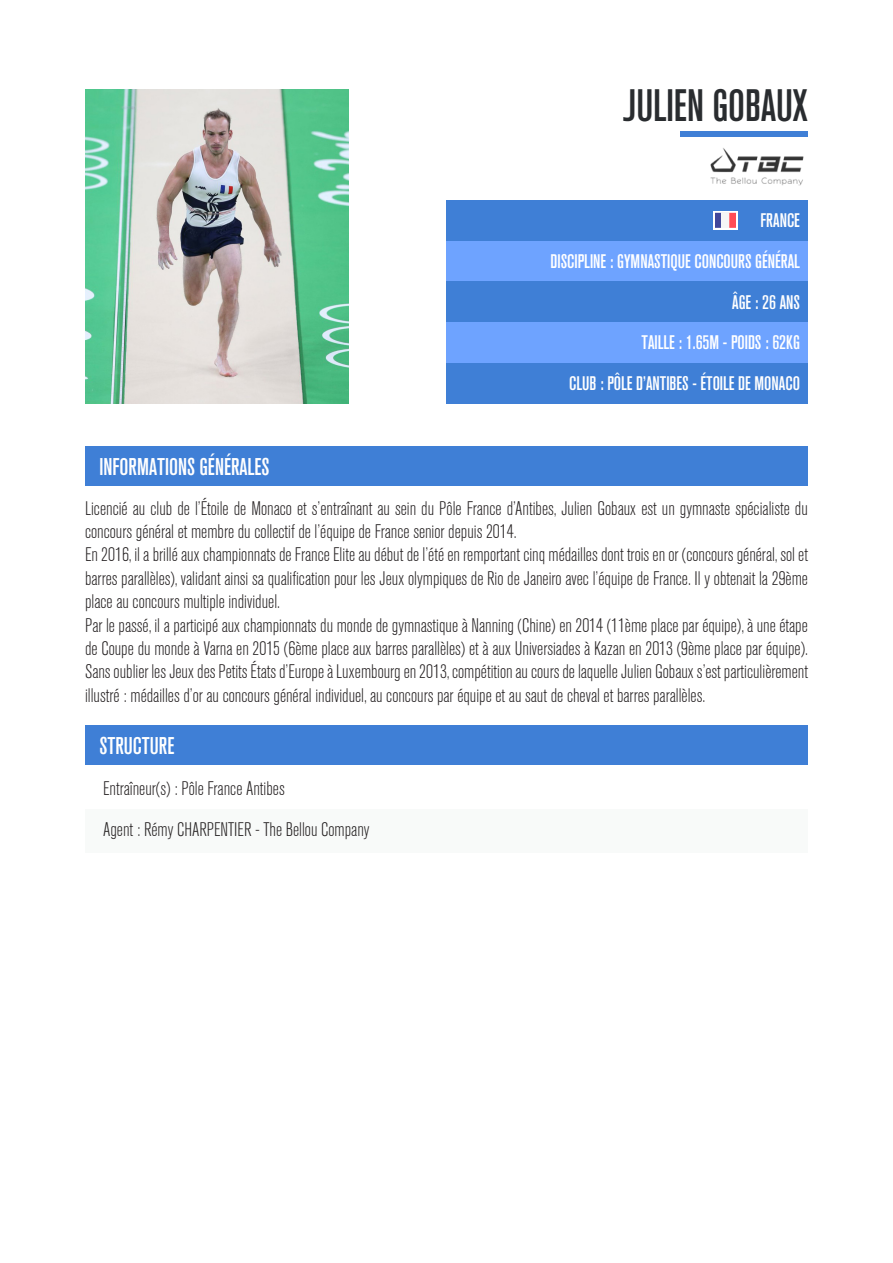
<style>
.page{position:relative;width:893px;height:1263px;background:#fff}
.page>*{position:absolute;margin:0;border:0;box-sizing:border-box;transform-origin:0 0}
.t1{font:500 condensed 45px "Akzidenz Grotesk BQ";color:#292c2f}
.t2{font:500 condensed 24px "Akzidenz Grotesk BQ";color:#fff}
.t3{font:300 condensed 19.5px/23.4px "Akzidenz Grotesk BQ";color:#231f20;text-align:justify}
.t4{font:500 condensed 19.5px "Akzidenz Grotesk BQ";color:#fff}
</style>
<div class="page">
<div style="left:85px;top:809px;width:723px;height:44px;background:#f8faf9"></div>
<div style="left:446px;top:201px;width:362px;height:202px;background:#6ea3ff"></div>
<div style="left:85px;top:446px;width:723px;height:40px;background:#3f7fd6"></div>
<div style="left:85px;top:725px;width:723px;height:40px;background:#3f7fd6"></div>
<div style="left:681px;top:132px;width:127px;height:5px;background:#3f7fd6"></div>
<div style="left:446px;top:201px;width:362px;height:40px;background:#3f7fd6"></div>
<svg style="left:713px;top:211px;width:25px;height:18px"></svg>
<div style="left:446px;top:282px;width:362px;height:40px;background:#3f7fd6"></div>
<div style="left:446px;top:363px;width:362px;height:40px;background:#3f7fd6"></div>
<img style="left:710px;top:148px;width:94px;height:38px">
<img style="left:85px;top:89px;width:264px;height:314px">
<svg style="left:715px;top:213px;width:7px;height:15px"></svg>
<div style="left:722px;top:213px;width:7px;height:15px;background:#f5f5f6"></div>
<svg style="left:729px;top:213px;width:7px;height:15px"></svg>
<p class="t1" style="left:623px;top:80px;width:186px">JULIEN GOBAUX</p>
<p class="t2" style="left:99px;top:453px;width:171px">INFORMATIONS GÉNÉRALES</p>
<p class="t4" style="left:761px;top:209px;width:41px">FRANCE</p>
<p class="t4" style="left:551px;top:250px;width:251px">DISCIPLINE : GYMNASTIQUE CONCOURS GÉNÉRAL</p>
<p class="t4" style="left:732px;top:291px;width:69px">ÂGE : 26 ANS</p>
<p class="t4" style="left:642px;top:332px;width:160px">TAILLE : 1.65M - POIDS : 62KG</p>
<p class="t4" style="left:569px;top:372px;width:232px">CLUB : PÔLE D’ANTIBES - ÉTOILE DE MONACO</p>
<p class="t3" style="left:85px;top:497px;width:724px">Licencié au club de l’Étoile de Monaco et s’entraînant au sein du Pôle France d’Antibes, Julien Gobaux est un gymnaste spécialiste du concours général et membre du collectif de l’équipe de France senior depuis 2014.</p>
<p class="t3" style="left:85px;top:543px;width:724px">En 2016, il a brillé aux championnats de France Elite au début de l’été en remportant cinq médailles dont trois en or (concours général, sol et barres parallèles), validant ainsi sa qualification pour les Jeux olympiques de Rio de Janeiro avec l’équipe de France. Il y obtenait la 29ème place au concours multiple individuel.</p>
<p class="t3" style="left:85px;top:614px;width:724px">Par le passé, il a participé aux championnats du monde de gymnastique à Nanning (Chine) en 2014 (11ème place par équipe), à une étape de Coupe du monde à Varna en 2015 (6ème place aux barres parallèles) et à aux Universiades à Kazan en 2013 (9ème place par équipe).<br>Sans oublier les Jeux des Petits États d’Europe à Luxembourg en 2013, compétition au cours de laquelle Julien Gobaux s’est particulièrement illustré : médailles d’or au concours général individuel, au concours par équipe et au saut de cheval et barres parallèles.</p>
<p class="t2" style="left:99px;top:732px;width:76px">STRUCTURE</p>
<p class="t3" style="left:103px;top:777px;width:183px">Entraîneur(s) : Pôle France Antibes</p>
<p class="t3" style="left:103px;top:818px;width:268px">Agent : Rémy CHARPENTIER - The Bellou Company</p>
</div>
